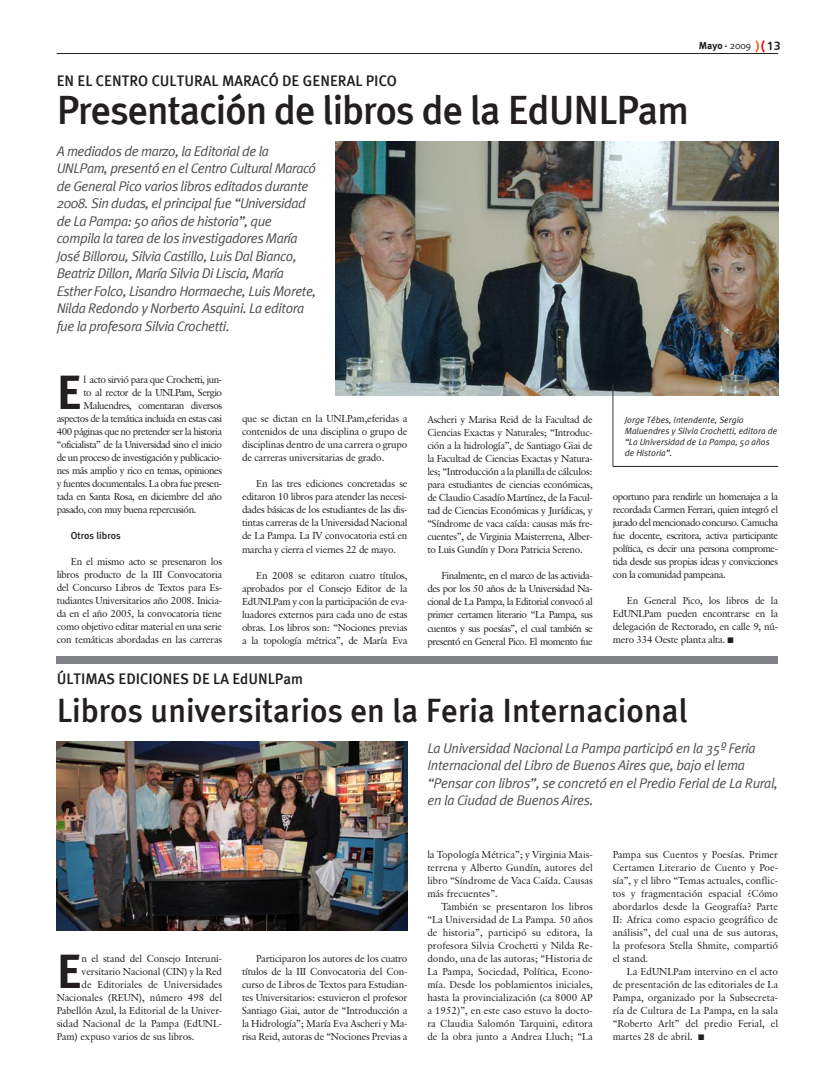
<style>
.page{position:relative;width:815px;height:1078px;background:#fff}
.page>*{position:absolute;margin:0;border:0;box-sizing:border-box;transform-origin:0 0}
.t1{font:700 47.4px "Meta Plus";color:#231f20}
.t2{font:500 40px "Meta Plus";letter-spacing:-.025em;color:#231f20}
.t3{font:500 33px "Meta Plus";color:#231f20}
.t4{font:500 15px "Meta Plus";color:#231f20}
.t5{font:italic 14px/17.5px "Meta Plus Normal";letter-spacing:-.03em;color:#4d4d4f}
.t6{font:12px "Humanist 777 BT Bold B";color:#231f20}
.t7{font:10px/13px "Classical Garamond BT";letter-spacing:-.03em;color:#231f20;text-align:justify}
.t8{font:10px "Classical Garamond BT";letter-spacing:-.05em;color:#231f20}
.t9{font:10px "Classical Garamond BT";letter-spacing:-.01em;color:#231f20}
.t10{font:500 10px "Meta Plus";color:#231f20}
.t11{font:700 10px "Meta Plus";color:#231f20}
.t12{font:italic 9px/11px "Meta Plus Normal";color:#231f20}
.s1{font-family:"Meta Plus Normal";font-weight:400}
</style>
<div class="page">
<hr style="left:57px;top:53px;width:721px;height:1px;background:#231f20">
<svg style="left:755px;top:40px;width:10px;height:13px"></svg>
<img style="left:336px;top:142px;width:442px;height:253px">
<img style="left:57px;top:741px;width:350px;height:189px">
<div style="left:57px;top:656px;width:721px;height:7px;background:#808285"></div>
<hr style="left:613px;top:383px;width:1px;height:83px;background:#353934">
<hr style="left:613px;top:466px;width:165px;height:1px;background:#231f20">
<h3 class="t4" style="left:57px;top:72px;width:342px">EN EL CENTRO CULTURAL MARACÓ DE GENERAL PICO</h3>
<h2 class="t2" style="left:57px;top:87px;width:634px">Presentación de libros de la EdUNLPam</h2>
<p class="t5" style="left:57px;top:142px;width:261px">A mediados de marzo, la Editorial de la UNLPam, presentó en el Centro Cultural Maracó de General Pico varios libros editados durante 2008. Sin dudas, el principal fue “Universidad de La Pampa: 50 años de historia”, que compila la tarea de los investigadores María José Billorou, Silvia Castillo, Luis Dal Bianco, Beatriz Dillon, María Silvia Di Liscia, María Esther Folco, Lisandro Hormaeche, Luis Morete, Nilda Redondo y Norberto Asquini. La editora fue la profesora Silvia Crochetti.</p>
<p class="t11" style="left:699px;top:40px;width:54px">Mayo . <span class="s1">2009</span></p>
<p class="t6" style="left:767px;top:38px;width:16px">13</p>
<h1 class="t1" style="left:57px;top:365px;width:27px">E</h1>
<p class="t8" style="left:84px;top:373px;width:140px">l acto sirvió para que Crochetti, jun-</p>
<p class="t8" style="left:84px;top:386px;width:140px">to al rector de la UNLPam, Sergio</p>
<p class="t8" style="left:84px;top:399px;width:140px">Maluendres, comentaran diversos</p>
<p class="t8" style="left:57px;top:412px;width:167px">aspectos de la temática incluida en estas casi</p>
<p class="t8" style="left:57px;top:425px;width:167px">400 páginas que no pretender ser la historia</p>
<p class="t8" style="left:57px;top:438px;width:167px">“oficialista” de la Universidad sino el inicio</p>
<p class="t8" style="left:57px;top:451px;width:167px">de un proceso de investigación y publicacio-</p>
<p class="t8" style="left:57px;top:464px;width:167px">nes más amplio y rico en temas, opiniones</p>
<p class="t8" style="left:57px;top:477px;width:167px">y fuentes documentales. La obra fue presen-</p>
<p class="t8" style="left:57px;top:490px;width:167px">tada en Santa Rosa, en diciembre del año</p>
<p class="t8" style="left:57px;top:503px;width:141px">pasado, con muy buena repercusión.</p>
<p class="t10" style="left:71px;top:529px;width:51px">Otros libros</p>
<p class="t7" style="left:57px;top:554px;width:167px;text-indent:14px">En el mismo acto se presenaron los libros producto de la III Convocatoria del Concurso Libros de Textos para Es&shy;tudiantes Universitarios año 2008. Inicia&shy;da en el año 2005, la convocatoria tiene como objetivo editar material en una serie con temáticas abordadas en las carreras</p>
<p class="t7" style="left:242px;top:412px;width:167px">que se dictan en la UNLPam,eferidas a contenidos de una disciplina o grupo de disciplinas dentro de una carrera o grupo de carreras universitarias de grado.</p>
<p class="t7" style="left:242px;top:477px;width:167px;text-indent:14px">En las tres ediciones concretadas se editaron 10 libros para atender las necesi&shy;dades básicas de los estudiantes de las dis&shy;tintas carreras de la Universidad Nacional de La Pampa. La IV convocatoria está en marcha y cierra el viernes 22 de mayo.</p>
<p class="t7" style="left:242px;top:568px;width:167px;text-indent:14px">En 2008 se editaron cuatro títulos, aprobados por el Consejo Editor de la EdUNLPam y con la participación de eva&shy;luadores externos para cada uno de estas obras. Los libros son: “Nociones previas a la topología métrica”, de María Eva</p>
<p class="t7" style="left:427px;top:413px;width:167px">Ascheri y Marisa Reid de la Facultad de Ciencias Exactas y Naturales; “Introduc&shy;ción a la hidrología”, de Santiago Giai de la Facultad de Ciencias Exactas y Natura&shy;les; “Introducción a la planilla de cálculos: para estudiantes de ciencias económicas, de Claudio Casadío Martínez, de la Facul&shy;tad de Ciencias Económicas y Jurídicas, y “Síndrome de vaca caída: causas más fre&shy;cuentes”, de Virginia Maisterrena, Alber&shy;to Luis Gundín y Dora Patricia Sereno.</p>
<p class="t7" style="left:427px;top:569px;width:167px;text-indent:14px">Finalmente, en el marco de las activida&shy;des por los 50 años de la Universidad Na&shy;cional de La Pampa, la Editorial convocó al primer certamen literario “La Pampa, sus cuentos y sus poesías”, el cual también se presentó en General Pico. El momento fue</p>
<p class="t12" style="left:625px;top:414px;width:154px">Jorge Tébes, Intendente, Sergio<br>Maluendres y Silvia Crochetti, editora de “La Universidad de La Pampa, 50 años de Historia”.</p>
<p class="t7" style="left:613px;top:490px;width:167px">oportuno para rendirle un homenajea a la recordada Carmen Ferrari, quien integró el jurado del mencionado concurso. Camucha fue docente, escritora, activa participante política, es decir una persona comprome&shy;tida desde sus propias ideas y convicciones con la comunidad pampeana.</p>
<p class="t7" style="left:613px;top:594px;width:167px;text-indent:14px">En General Pico, los libros de la EdUNLPam pueden encontrarse en la delegación de Rectorado, en calle 9, nú&shy;mero 334 Oeste planta alta.</p>
<h3 class="t4" style="left:57px;top:670px;width:248px">ÚLTIMAS EDICIONES DE LA EdUNLPam</h3>
<h3 class="t3" style="left:57px;top:691px;width:633px">Libros universitarios en la Feria Internacional</h3>
<h1 class="t1" style="left:57px;top:944px;width:27px">E</h1>
<p class="t9" style="left:82px;top:952px;width:142px">n el stand del Consejo Interuni-</p>
<p class="t9" style="left:82px;top:965px;width:142px">versitario Nacional (CIN) y la Red</p>
<p class="t9" style="left:82px;top:978px;width:142px">de Editoriales de Universidades</p>
<p class="t9" style="left:57px;top:991px;width:167px">Nacionales (REUN), número 498 del</p>
<p class="t9" style="left:57px;top:1004px;width:167px">Pabellón Azul, la Editorial de la Univer-</p>
<p class="t9" style="left:57px;top:1017px;width:167px">sidad Nacional de la Pampa (EdUNL-</p>
<p class="t9" style="left:57px;top:1030px;width:139px">Pam) expuso varios de sus libros.</p>
<p class="t7" style="left:242px;top:951px;width:167px;text-indent:14px">Participaron los autores de los cuatro títulos de la III Convocatoria del Con&shy;curso de Libros de Textos para Estudian&shy;tes Universitarios: estuvieron el profesor Santiago Giai, autor de “Introducción a la Hidrología”; María Eva Ascheri y Ma&shy;risa Reid, autoras de “Nociones Previas a</p>
<h3 class="t5" style="left:427px;top:738px;width:352px">La Universidad Nacional La Pampa participó en la 35º Feria Internacional del Libro de Buenos Aires que, bajo el lema “Pensar con libros”, se concretó en el Predio Ferial de La Rural, en la Ciudad de Buenos Aires.</h3>
<p class="t7" style="left:427px;top:847px;width:167px">la Topología Métrica”; y Virginia Mais&shy;terrena y Alberto Gundín, autores del libro “Síndrome de Vaca Caída. Causas más frecuentes”.</p>
<p class="t7" style="left:427px;top:899px;width:167px;text-indent:14px">También se presentaron los libros “La Universidad de La Pampa. 50 años de historia”, participó su editora, la profesora Silvia Crochetti y Nilda Re&shy;dondo, una de las autoras; “Historia de La Pampa, Sociedad, Política, Econo&shy;mía. Desde los poblamientos iniciales, hasta la provincialización (ca 8000 AP a 1952)”, en este caso estuvo la docto&shy;ra Claudia Salomón Tarquini, editora de la obra junto a Andrea Lluch; “La</p>
<p class="t7" style="left:613px;top:847px;width:167px">Pampa sus Cuentos y Poesías. Primer Certamen Literario de Cuento y Poe&shy;sía”, y el libro “Temas actuales, conflic&shy;tos y fragmentación espacial ¿Cómo abordarlos desde la Geografía? Parte II: Africa como espacio geográfico de análisis”, del cual una de sus autoras, la profesora Stella Shmite, compartió el stand.</p>
<p class="t7" style="left:613px;top:964px;width:167px;text-indent:14px">La EdUNLPam intervino en el acto de presentación de las editoriales de La Pampa, organizado por la Subsecreta&shy;ría de Cultura de La Pampa, en la sala “Roberto Arlt” del predio Ferial, el martes 28 de abril.</p>
</div>
